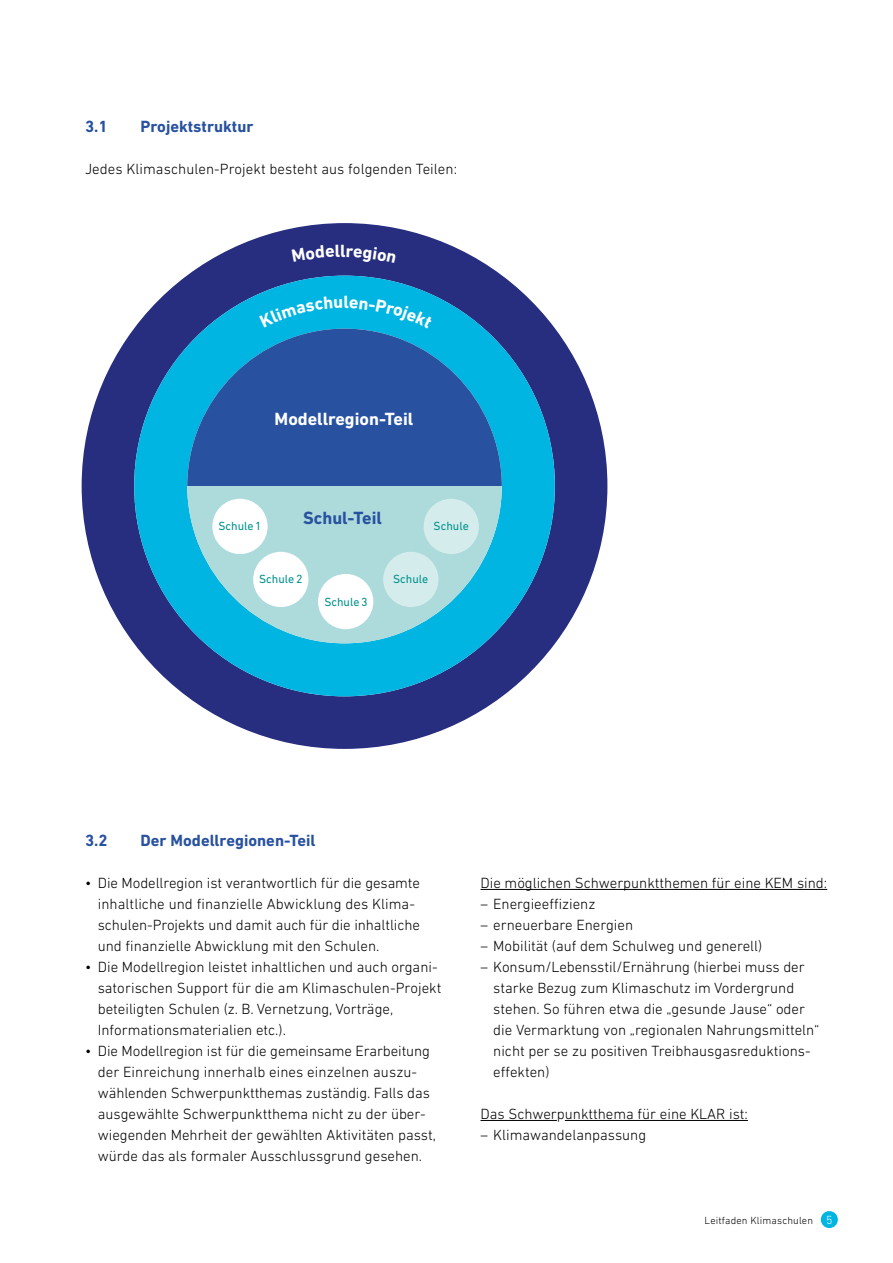
<style>
.page{position:relative;width:893px;height:1263px;background:#fff}
.page>*{position:absolute;margin:0;border:0;box-sizing:border-box;transform-origin:0 0}
.t1{font:700 18px "DIN Next LT Pro";color:#fff}
.t2{font:700 18px "DIN Next LT Pro";color:#2852a0}
._2__Headline{font:700 16.5px "DIN Next LT Pro";color:#2852a0}
.Fließtext{font:300 15px/21px "DIN Next LT Pro";color:#000}
._1__Aufzählung_Bulle{font:300 15px "DIN Next LT Pro";color:#000}
.t3{font:12px "DIN Next LT Pro";color:#00928c}
.t4{font:300 10.5px "DIN Next LT Pro";letter-spacing:.015em;color:#000}
.s1{font-size:12px;color:#fff}
</style>
<div class="page">
<div style="left:821px;top:1211px;width:17px;height:17px;background:#00b5e2;border-radius:50%"></div>
<svg style="left:82px;top:223px;width:525px;height:526px"></svg>
<svg style="left:134px;top:276px;width:421px;height:420px;background:#237fb9"></svg>
<svg style="left:187px;top:329px;width:315px;height:157px;background:#2066ad"></svg>
<svg style="left:187px;top:486px;width:315px;height:157px;background:#7dcedb"></svg>
<div style="left:212px;top:499px;width:56px;height:55px;background:#fff;border-radius:50%"></div>
<div style="left:253px;top:552px;width:55px;height:55px;background:#fff;border-radius:50%"></div>
<div style="left:318px;top:574px;width:55px;height:55px;background:#fff;border-radius:50%"></div>
<div style="left:383px;top:552px;width:55px;height:55px;background:#d5ecec;border-radius:50%"></div>
<div style="left:424px;top:499px;width:55px;height:55px;background:#d5ecec;border-radius:50%"></div>
<hr style="left:480px;top:889px;width:347px;height:1px;background:#000">
<hr style="left:480px;top:1120px;width:77px;height:1px;background:#000">
<hr style="left:565px;top:1120px;width:183px;height:1px;background:#000">
<svg style="left:292px;top:245px;width:48px;height:17px"></svg>
<svg style="left:347px;top:247px;width:49px;height:16px"></svg>
<div style="left:259px;top:296px;width:83px;height:31px;background:#00b5e2"></div>
<div style="left:349px;top:299px;width:84px;height:30px;background:#00b5e2"></div>
<h2 class="_2__Headline" style="left:85px;top:117px;width:24px">3.1</h2>
<h2 class="_2__Headline" style="left:141px;top:117px;width:114px">Projektstruktur</h2>
<p class="Fließtext" style="left:85px;top:158px;width:374px">Jedes Klimaschulen-Projekt besteht aus folgenden Teilen:</p>
<p class="t1" style="left:340px;top:240px;width:7px">l</p>
<p class="t1" style="left:343px;top:291px;width:7px">l</p>
<p class="t1" style="left:275px;top:408px;width:140px">Modellregion-Teil</p>
<p class="t3" style="left:218px;top:519px;width:45px">Schule 1</p>
<p class="t2" style="left:303px;top:507px;width:80px">Schul-Teil</p>
<p class="t3" style="left:434px;top:519px;width:37px">Schule</p>
<p class="t3" style="left:259px;top:572px;width:45px">Schule 2</p>
<p class="t3" style="left:324px;top:595px;width:45px">Schule 3</p>
<p class="t3" style="left:393px;top:572px;width:37px">Schule</p>
<h2 class="_2__Headline" style="left:85px;top:831px;width:24px">3.2</h2>
<h2 class="_2__Headline" style="left:141px;top:831px;width:177px">Der Modellregionen-Teil</h2>
<p class="Fließtext" style="left:98px;top:872px;width:324px;text-indent:-13px">• Die Modellregion ist verantwortlich für die gesamte inhaltliche und finanzielle Abwicklung des Klima&shy;schulen-Projekts und damit auch für die inhaltliche und finanzielle Abwicklung mit den Schulen.</p>
<p class="Fließtext" style="left:98px;top:956px;width:345px;text-indent:-13px">• Die Modellregion leistet inhaltlichen und auch organi&shy;satorischen Support für die am Klimaschulen-Projekt beteiligten Schulen (z. B. Vernetzung, Vorträge, Informationsmaterialien etc.).</p>
<p class="Fließtext" style="left:98px;top:1040px;width:340px;text-indent:-13px">• Die Modellregion ist für die gemeinsame Erarbeitung der Einreichung innerhalb eines einzelnen auszu&shy;wählenden Schwerpunktthemas zuständig. Falls das ausgewählte Schwerpunktthema nicht zu der über&shy;wiegenden Mehrheit der gewählten Aktivitäten passt, würde das als formaler Ausschlussgrund gesehen.</p>
<p class="Fließtext" style="left:480px;top:872px;width:348px">Die möglichen Schwerpunktthemen für eine KEM sind:</p>
<p class="Fließtext" style="left:480px;top:893px;width:116px">– Energieeffizienz</p>
<p class="Fließtext" style="left:480px;top:914px;width:154px">– erneuerbare Energien</p>
<p class="Fließtext" style="left:480px;top:935px;width:283px">– Mobilität (auf dem Schulweg und generell)</p>
<p class="Fließtext" style="left:493px;top:956px;width:328px;text-indent:-13px">– Konsum/Lebensstil/Ernährung (hierbei muss der starke Bezug zum Klimaschutz im Vordergrund stehen. So führen etwa die „gesunde Jause“ oder die Vermarktung von „regionalen Nahrungsmitteln“ nicht per se zu positiven Treibhausgasreduktions&shy;effekten)</p>
<p class="_1__Aufzählung_Bulle" style="left:480px;top:1105px;width:269px">Das Schwerpunktthema für eine KLAR ist:</p>
<p class="Fließtext" style="left:480px;top:1124px;width:167px">– Klimawandelanpassung</p>
<p class="t4" style="left:705px;top:1214px;width:129px">Leitfaden Klimaschulen <span class="s1">5</span></p>
</div>
